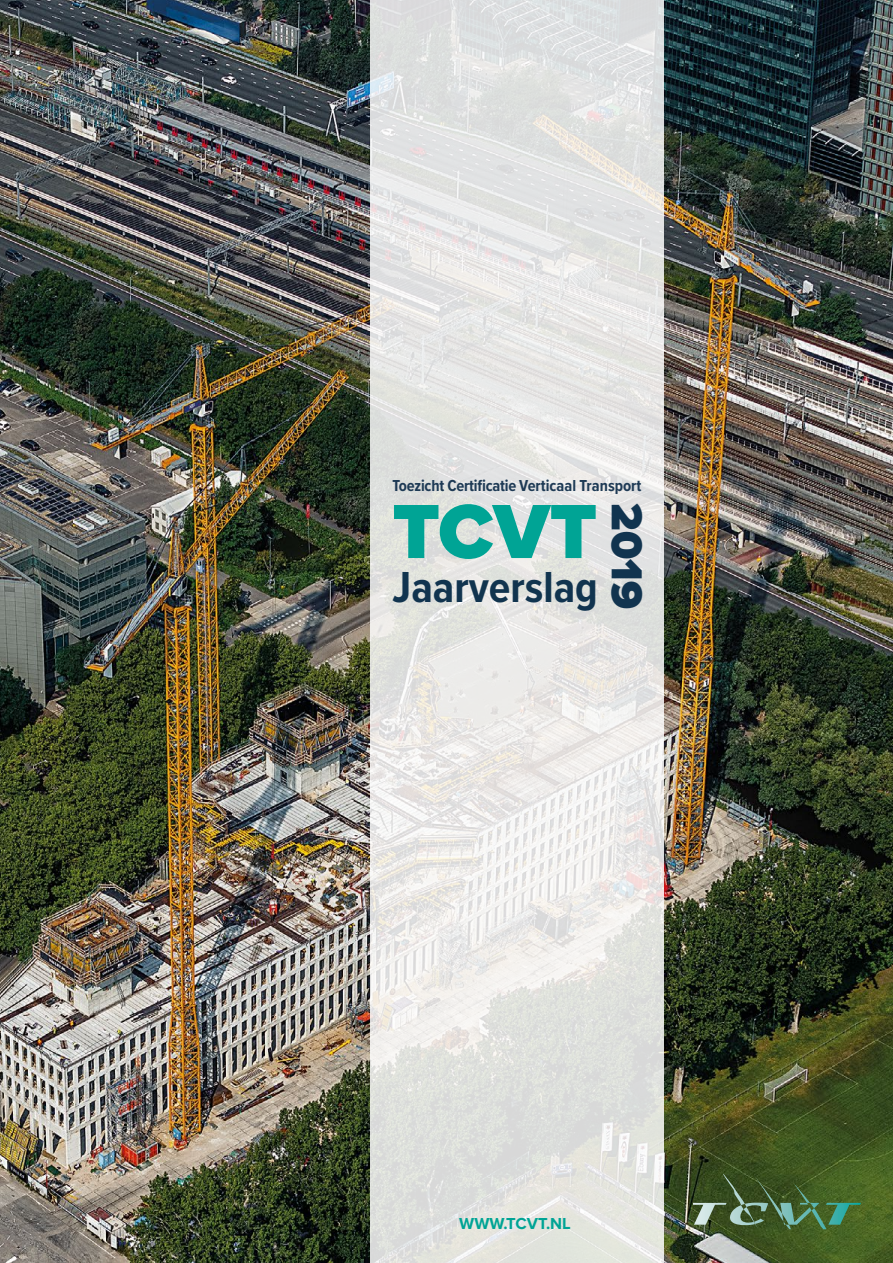
<style>
.page{position:relative;width:893px;height:1263px;background:#fff}
.page>*{position:absolute;margin:0;border:0;box-sizing:border-box;transform-origin:0 0}
.t1{font:900 79.5px "Proxima Nova";color:#00a495}
.t2{font:700 45px "Proxima Nova Cond";color:#11344f}
.t3{font:900 45px "Proxima Nova";color:#11344f}
.t4{font:700 16.5px "Proxima Nova Cond";letter-spacing:-.015em;color:#1e3a55}
.t5{font:700 16.5px "Proxima Nova";color:#00a495}
</style>
<div class="page">
<img style="left:0;top:0;width:893px;height:1263px">
<svg style="left:370px;top:0;width:293px;height:1263px;background:#e5e5e3"></svg>
<svg style="left:693px;top:1173px;width:168px;height:56px;background:#49673b"></svg>
<p class="t4" style="left:393px;top:473px;width:250px">Toezicht Certificatie Verticaal Transport</p>
<h2 class="t3" style="left:660px;top:503px;width:107px;rotate:90deg">2019</h2>
<h1 class="t1" style="left:393px;top:472px;width:206px">TCVT</h1>
<h2 class="t2" style="left:393px;top:553px;width:207px">Jaarverslag</h2>
<p class="t5" style="left:459px;top:1211px;width:113px">WWW.TCVT.NL</p>
</div>
